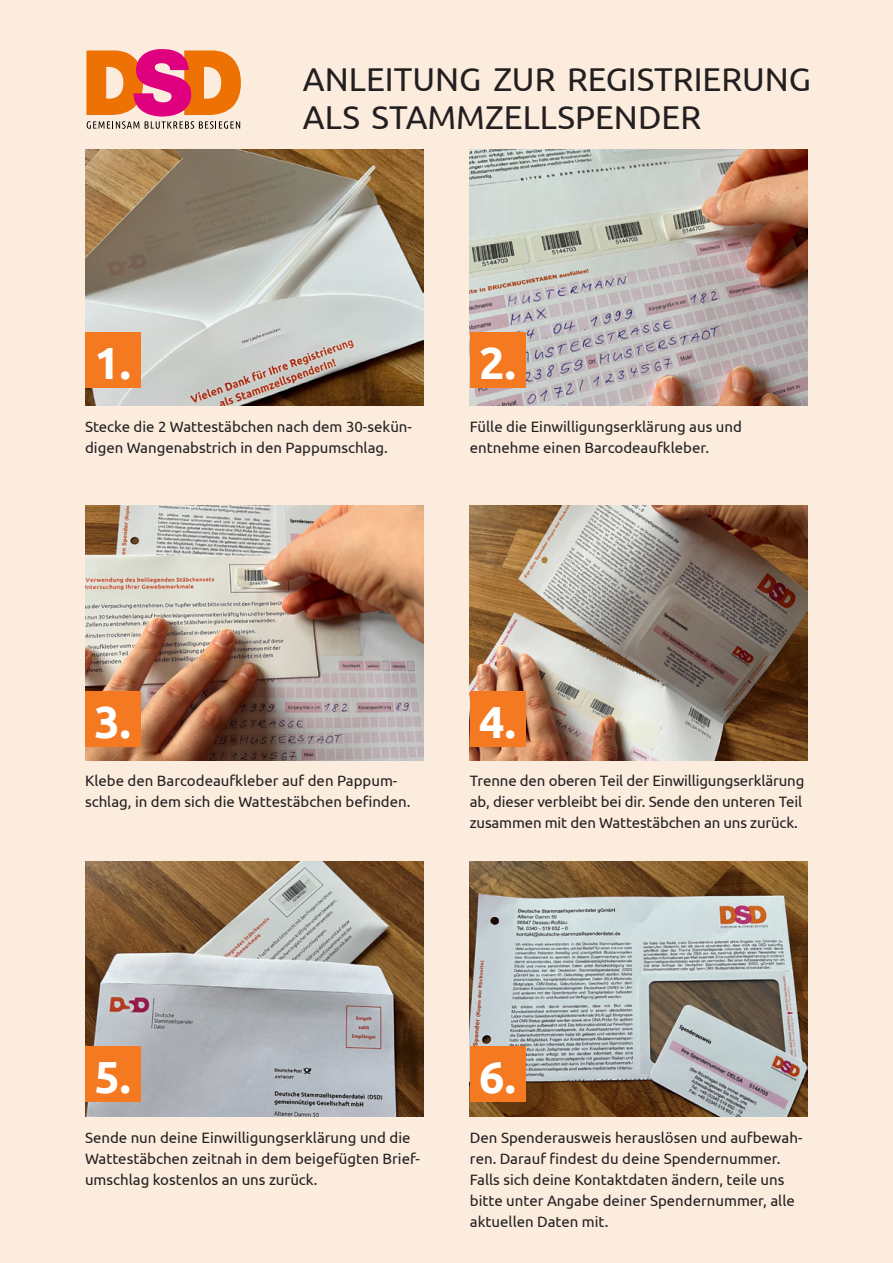
<style>
.page{position:relative;width:893px;height:1263px;background:#fbecde}
.page>*{position:absolute;margin:0;border:0;box-sizing:border-box;transform-origin:0 0}
.t1{font:700 45px "Ubuntu";color:#fff}
.t2{font:33px/37.5px "Ubuntu";color:#231f20}
.t3{font:15px/21px "Ubuntu";color:#231f20}
</style>
<div class="page">
<img style="left:85px;top:150px;width:338px;height:255px">
<img style="left:470px;top:150px;width:338px;height:255px">
<img style="left:85px;top:505px;width:338px;height:255px">
<img style="left:470px;top:505px;width:338px;height:255px">
<img style="left:85px;top:861px;width:338px;height:256px">
<img style="left:470px;top:861px;width:338px;height:256px">
<svg style="left:86px;top:49px;width:155px;height:80px"></svg>
<div style="left:85px;top:333px;width:55px;height:55px;background:#f47921"></div>
<div style="left:85px;top:691px;width:55px;height:55px;background:#f47921"></div>
<div style="left:85px;top:1046px;width:55px;height:56px;background:#f47921"></div>
<div style="left:470px;top:333px;width:55px;height:55px;background:#f47921"></div>
<div style="left:470px;top:691px;width:55px;height:55px;background:#f47921"></div>
<div style="left:470px;top:1046px;width:55px;height:56px;background:#f47921"></div>
<h1 class="t1" style="left:94px;top:336px;width:38px">1.</h1>
<h2 class="t2" style="left:303px;top:60px;width:510px">ANLEITUNG ZUR REGISTRIERUNG<br>ALS STAMMZELLSPENDER</h2>
<h1 class="t1" style="left:479px;top:336px;width:38px">2.</h1>
<p class="t3" style="left:85px;top:415px;width:328px">Stecke die 2 Wattestäbchen nach dem 30-sekün&shy;digen Wangenabstrich in den Pappumschlag.</p>
<p class="t3" style="left:470px;top:415px;width:273px">Fülle die Einwilligungserklärung aus und entnehme einen Barcodeaufkleber.</p>
<h1 class="t1" style="left:94px;top:694px;width:38px">3.</h1>
<p class="t3" style="left:85px;top:770px;width:327px">Klebe den Barcodeaufkleber auf den Pappum&shy;schlag, in dem sich die Wattestäbchen befinden.</p>
<h1 class="t1" style="left:479px;top:694px;width:38px">4.</h1>
<p class="t3" style="left:470px;top:770px;width:336px">Trenne den oberen Teil der Einwilligungserklärung ab, dieser verbleibt bei dir. Sende den unteren Teil zusammen mit den Wattestäbchen an uns zurück.</p>
<h1 class="t1" style="left:94px;top:1049px;width:38px">5.</h1>
<p class="t3" style="left:85px;top:1126px;width:336px">Sende nun deine Einwilligungserklärung und die<br>Wattestäbchen zeitnah in dem beigefügten Brief&shy;umschlag kostenlos an uns zurück.</p>
<h1 class="t1" style="left:479px;top:1049px;width:38px">6.</h1>
<p class="t3" style="left:470px;top:1126px;width:334px">Den Spenderausweis herauslösen und aufbewah&shy;ren. Darauf findest du deine Spendernummer.<br>Falls sich deine Kontaktdaten ändern, teile uns bitte unter Angabe deiner Spendernummer, alle aktuellen Daten mit.</p>
</div>
